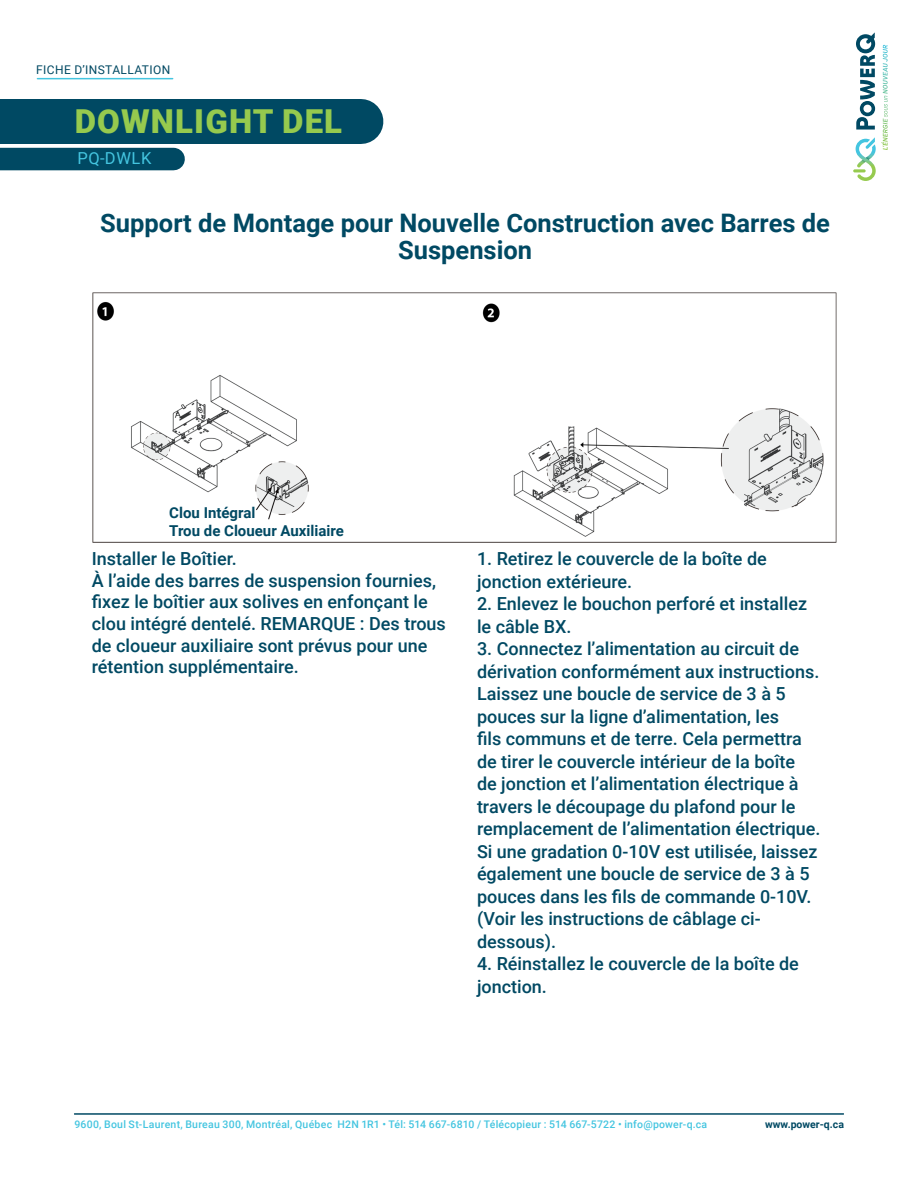
<style>
.page{position:relative;width:918px;height:1188px;background:#fff}
.page>*{position:absolute;margin:0;border:0;box-sizing:border-box;transform-origin:0 0}
.t1{font:900 33px "Roboto";letter-spacing:.035em;color:#96ca4e}
.t2{font:700 25.5px/27px "Roboto";color:#004963;text-align:center}
.t3{font:500 18px/22.5px "Roboto";color:#004963}
.t4{font:16.5px "Roboto";letter-spacing:.035em;color:#44c5e0}
.t5{font:700 15px/18px "Roboto";color:#004963}
.t6{font:12px "Roboto";letter-spacing:.035em;color:#004963}
.t7{font:500 10.5px "Roboto";letter-spacing:.02em;color:#44c5e0}
.t8{font:700 10.5px "Roboto";color:#004963}
</style>
<div class="page">
<hr style="left:37px;top:78px;width:136px;height:1px;background:#44c5e0">
<div style="left:0;top:99px;width:361px;height:45px;background:#004963"></div>
<div style="left:0;top:148px;width:174px;height:22px;background:#004963"></div>
<hr style="left:74px;top:1114px;width:770px;height:1px;background:#004963">
<svg style="left:856px;top:32px;width:19px;height:98px"></svg>
<svg style="left:853px;top:137px;width:23px;height:44px"></svg>
<svg style="left:883px;top:45px;width:5px;height:44px"></svg>
<img style="left:92px;top:292px;width:745px;height:251px">
<p class="t6" style="left:36px;top:61px;width:136px">FICHE D’INSTALLATION</p>
<h1 class="t1" style="left:75px;top:98px;width:269px">DOWNLIGHT DEL</h1>
<p class="t4" style="left:78px;top:147px;width:75px">PQ-DWLK</p>
<h2 class="t2" style="left:100px;top:208px;width:731px">Support de Montage pour Nouvelle Construction avec Barres de<br>Suspension</h2>
<p class="t5" style="left:169px;top:503px;width:176px">Clou Intégral<br>Trou de Cloueur Auxiliaire</p>
<p class="t3" style="left:92px;top:547px;width:356px;line-height:21.6px">Installer le Boîtier.<br>À l’aide des barres de suspension fournies, fixez le boîtier aux solives en enfonçant le clou intégré dentelé. REMARQUE : Des trous de cloueur auxiliaire sont prévus pour une rétention supplémentaire.</p>
<p class="t3" style="left:477px;top:547px;width:291px">1. Retirez le couvercle de la boîte de jonction extérieure.</p>
<p class="t3" style="left:477px;top:592px;width:332px">2. Enlevez le bouchon perforé et installez le câble BX.</p>
<p class="t3" style="left:477px;top:637px;width:345px">3. Connectez l’alimentation au circuit de dérivation conformément aux instructions.<br>Laissez une boucle de service de 3 à 5 pouces sur la ligne d’alimentation, les<br>fils communs et de terre. Cela permettra de tirer le couvercle intérieur de la boîte<br>de jonction et l’alimentation électrique à travers le découpage du plafond pour le remplacement de l’alimentation électrique.<br>Si une gradation 0-10V est utilisée, laissez également une boucle de service de 3 à 5 pouces dans les fils de commande 0-10V. (Voir les instructions de câblage ci&shy;dessous).</p>
<p class="t3" style="left:477px;top:952px;width:323px">4. Réinstallez le couvercle de la boîte de jonction.</p>
<p class="t7" style="left:74px;top:1117px;width:634px">9600, Boul St-Laurent, Bureau 300, Montréal, Québec H2N 1R1 • Tél: 514 667-6810 / Télécopieur : 514 667-5722 • info@power-q.ca</p>
<p class="t8" style="left:765px;top:1117px;width:80px">www.power-q.ca</p>
</div>
